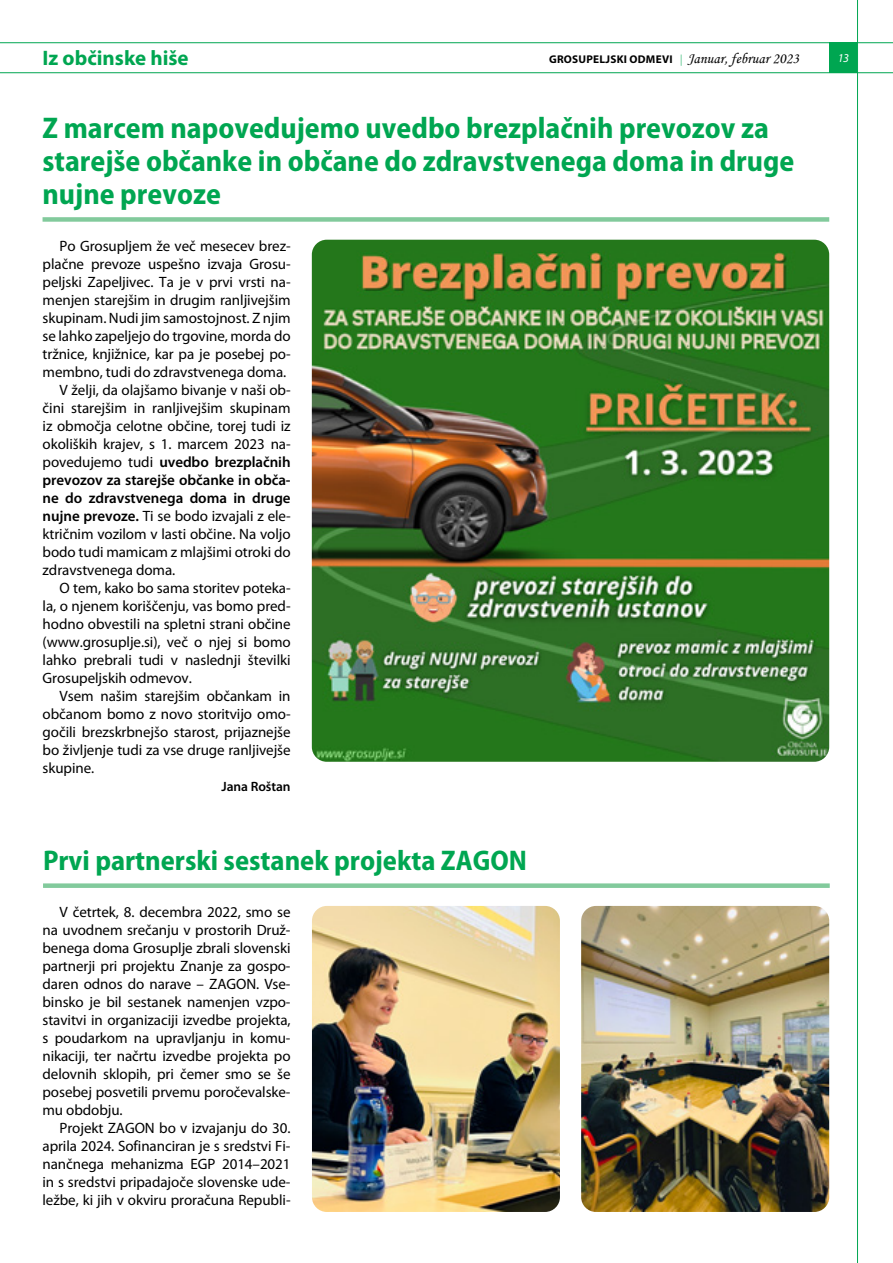
<style>
.page{position:relative;width:893px;height:1263px;background:#fff}
.page>*{position:absolute;margin:0;border:0;box-sizing:border-box;transform-origin:0 0}
.t1{font:700 semi-condensed 30px/33px "Myriad Pro";color:#00a651}
.t2{font:700 semi-condensed 28.5px "Myriad Pro";color:#00a651}
.t3{font:700 21px "Myriad Pro";color:#00a651}
.t4{font:15px/18px "Myriad Pro";letter-spacing:-.005em;color:#000;text-align:justify}
.t5{font:600 15px "Myriad Pro";letter-spacing:-.005em;color:#000}
.t6{font:600 13.5px "Myriad Pro";letter-spacing:-.005em;color:#000}
.t7{font:italic 12px "Myriad Pro";color:#fff}
.t8{font:700 11.25px "Myriad Pro";letter-spacing:.02em;color:#000}
.s1{font-weight:300;color:#00a651}
.s2{font-family:"Monotype Corsiva";font-weight:400;font-size:15px}
.s3{font-weight:400}
.s4{font-weight:600}
</style>
<div class="page">
<hr style="left:0;top:42px;width:893px;height:1px;background:#00a651">
<hr style="left:0;top:72px;width:893px;height:1px;background:#00a651">
<div style="left:829px;top:43px;width:28px;height:30px;background:#00a651"></div>
<hr style="left:857px;top:0;width:1px;height:1263px;background:#00a651">
<div style="left:43px;top:883px;width:787px;height:5px;background:#82ca9c"></div>
<div style="left:43px;top:217px;width:786px;height:5px;background:#82ca9c"></div>
<img style="left:312px;top:240px;width:517px;height:522px">
<img style="left:581px;top:906px;width:248px;height:306px">
<img style="left:312px;top:906px;width:248px;height:306px">
<h3 class="t3" style="left:43px;top:45px;width:148px">Iz občinske hiše</h3>
<p class="t8" style="left:549px;top:52px;width:251px">GROSUPELJSKI ODMEVI <span class="s1">|</span> <span class="s2">Januar, februar 2023</span></p>
<p class="t7" style="left:838px;top:51px;width:13px">13</p>
<h1 class="t1" style="left:43px;top:112px;width:753px">Z marcem napovedujemo uvedbo brezplačnih prevozov za starejše občanke in občane do zdravstvenega doma in druge nujne prevoze</h1>
<p class="t4" style="left:60px;top:237px;width:233px">Po Grosupljem že več mesecev brez-</p>
<p class="t4" style="left:43px;top:255px;width:250px">plačne prevoze uspešno izvaja Grosu-</p>
<p class="t4" style="left:43px;top:273px;width:250px">peljski Zapeljivec. Ta je v prvi vrsti na-</p>
<p class="t4" style="left:43px;top:291px;width:250px">menjen starejšim in drugim ranljivejšim</p>
<p class="t4" style="left:43px;top:309px;width:250px">skupinam. Nudi jim samostojnost. Z njim</p>
<p class="t4" style="left:43px;top:327px;width:249px">se lahko zapeljejo do trgovine, morda do</p>
<p class="t4" style="left:43px;top:345px;width:250px">tržnice, knjižnice, kar pa je posebej po-</p>
<p class="t4" style="left:43px;top:363px;width:245px">membno, tudi do zdravstvenega doma.</p>
<p class="t4" style="left:60px;top:381px;width:233px">V želji, da olajšamo bivanje v naši ob-</p>
<p class="t4" style="left:43px;top:399px;width:250px">čini starejšim in ranljivejšim skupinam</p>
<p class="t4" style="left:43px;top:417px;width:249px">iz območja celotne občine, torej tudi iz</p>
<p class="t4" style="left:43px;top:435px;width:250px">okoliških krajev, s 1. marcem 2023 na-</p>
<p class="t5" style="left:43px;top:452px;width:250px"><span class="s3">povedujemo tudi</span> uvedbo brezplačnih</p>
<p class="t5" style="left:43px;top:470px;width:250px">prevozov za starejše občanke in obča-</p>
<p class="t5" style="left:43px;top:488px;width:250px">ne do zdravstvenega doma in druge</p>
<p class="t4" style="left:43px;top:507px;width:250px"><span class="s4">nujne prevoze.</span> Ti se bodo izvajali z ele-</p>
<p class="t4" style="left:43px;top:525px;width:250px">ktričnim vozilom v lasti občine. Na voljo</p>
<p class="t4" style="left:43px;top:543px;width:250px">bodo tudi mamicam z mlajšimi otroki do</p>
<p class="t4" style="left:43px;top:561px;width:134px">zdravstvenega doma.</p>
<p class="t4" style="left:60px;top:579px;width:233px">O tem, kako bo sama storitev poteka-</p>
<p class="t4" style="left:43px;top:597px;width:249px">la, o njenem koriščenju, vas bomo pred-</p>
<p class="t4" style="left:43px;top:615px;width:249px">hodno obvestili na spletni strani občine</p>
<p class="t4" style="left:43px;top:633px;width:250px">(www.grosuplje.si), več o njej si bomo</p>
<p class="t4" style="left:43px;top:651px;width:250px">lahko prebrali tudi v naslednji številki</p>
<p class="t4" style="left:43px;top:669px;width:151px">Grosupeljskih odmevov.</p>
<p class="t4" style="left:60px;top:687px;width:232px">Vsem našim starejšim občankam in</p>
<p class="t4" style="left:43px;top:705px;width:249px">občanom bomo z novo storitvijo omo-</p>
<p class="t4" style="left:43px;top:723px;width:250px">gočili brezskrbnejšo starost, prijaznejše</p>
<p class="t4" style="left:43px;top:741px;width:250px">bo življenje tudi za vse druge ranljivejše</p>
<p class="t4" style="left:43px;top:759px;width:53px">skupine.</p>
<p class="t6" style="left:222px;top:778px;width:71px">Jana Roštan</p>
<h2 class="t2" style="left:43px;top:844px;width:485px">Prvi partnerski sestanek projekta ZAGON</h2>
<p class="t4" style="left:43px;top:903px;width:250px;text-indent:17px">V četrtek, 8. decembra 2022, smo se na uvodnem srečanju v prostorih Druž&shy;benega doma Grosuplje zbrali slovenski partnerji pri projektu Znanje za gospo&shy;daren odnos do narave – ZAGON. Vse&shy;binsko je bil sestanek namenjen vzpo&shy;stavitvi in organizaciji izvedbe projekta, s poudarkom na upravljanju in komu&shy;nikaciji, ter načrtu izvedbe projekta po delovnih sklopih, pri čemer smo se še posebej posvetili prvemu poročevalske&shy;mu obdobju.</p>
<p class="t4" style="left:43px;top:1119px;width:250px;text-indent:17px">Projekt ZAGON bo v izvajanju do 30. aprila 2024. Sofinanciran je s sredstvi Fi&shy;nančnega mehanizma EGP 2014–2021 in s sredstvi pripadajoče slovenske ude&shy;ležbe, ki jih v okviru proračuna Republi-</p>
</div>
